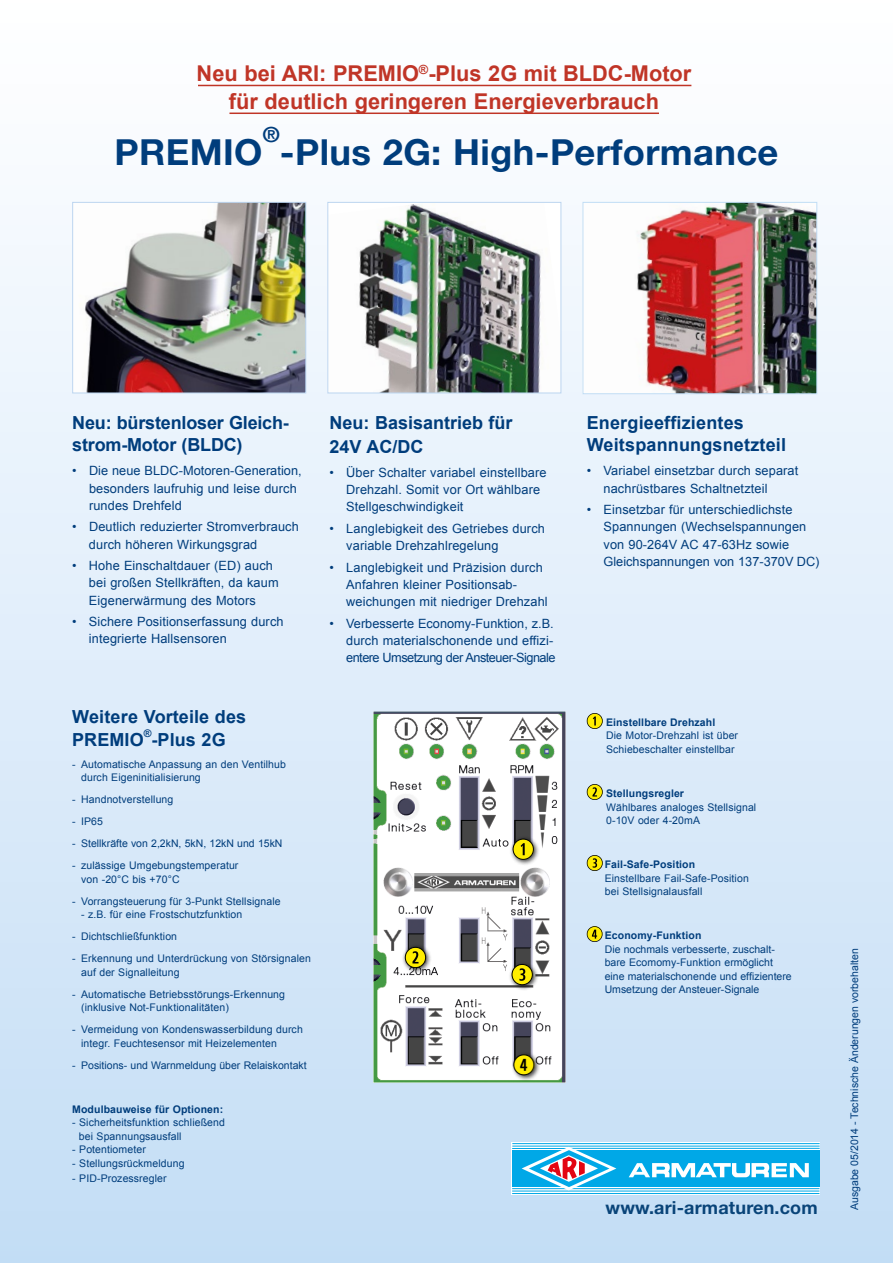
<style>
.page{position:relative;width:893px;height:1263px;background:#fff}
.page>*{position:absolute;margin:0;border:0;box-sizing:border-box;transform-origin:0 0}
.t1{font:700 36px "Helvetica Neue LT Pro";letter-spacing:.01em;color:#003d7c}
.t2{font:700 21.75px/28.2px "Arial";color:#c03527;text-align:center}
.t3{font:700 21px "Helvetica Neue LT Pro";color:#003d7c}
.t4{font:700 18px/22.5px "Arial";letter-spacing:.005em;color:#003d7c}
.t5{font:700 18px "Helvetica Neue LT Pro";letter-spacing:.01em;color:#094479}
.t6{font:12.75px/17.2px "Arial";letter-spacing:.01em;color:#003d7c}
.t7{font:10.5px/13.5px "Arial";letter-spacing:.01em;color:#003d7c}
.t8{font:700 10.5px "Arial";letter-spacing:.01em;color:#003d7c}
</style>
<div class="page">
<div style="left:0;top:0;width:893px;height:1263px;background:linear-gradient(to bottom,#fffeff,#c3def6)"></div>
<img style="left:374px;top:711px;width:191px;height:372px">
<svg style="left:512px;top:1142px;width:308px;height:53px"></svg>
<div style="left:512px;top:1150px;width:308px;height:36px;background:#00a8e7"></div>
<hr style="left:512px;top:1143px;width:308px;height:1px;background:#00a8e7">
<hr style="left:512px;top:1146px;width:308px;height:1px;background:#00a8e7">
<hr style="left:512px;top:1148px;width:56px;height:1px;background:#00a8e7">
<hr style="left:569px;top:1148px;width:251px;height:1px;background:#00a8e7">
<hr style="left:512px;top:1193px;width:307px;height:1px;background:#00a8e7">
<hr style="left:512px;top:1191px;width:307px;height:1px;background:#00a8e7">
<hr style="left:512px;top:1188px;width:55px;height:1px;background:#00a8e7">
<hr style="left:570px;top:1188px;width:249px;height:1px;background:#00a8e7">
<svg style="left:629px;top:1163px;width:180px;height:14px"></svg>
<svg style="left:522px;top:1147px;width:94px;height:43px"></svg>
<div style="left:508px;top:961px;width:31px;height:30px;background:#000;opacity:.75"></div>
<svg style="left:512px;top:964px;width:21px;height:21px"></svg>
<div style="left:509px;top:835px;width:31px;height:31px;background:#000;opacity:.75"></div>
<svg style="left:513px;top:838px;width:21px;height:22px"></svg>
<div style="left:402px;top:944px;width:30px;height:30px;background:#000;opacity:.75"></div>
<svg style="left:405px;top:947px;width:21px;height:21px"></svg>
<div style="left:511px;top:1051px;width:30px;height:30px;background:#000;opacity:.75"></div>
<img style="left:329px;top:204px;width:230px;height:187px">
<div style="left:327px;top:202px;width:234px;height:191px;border:1px solid #bcd5f0"></div>
<img style="left:74px;top:204px;width:230px;height:187px">
<div style="left:72px;top:202px;width:234px;height:191px;border:1px solid #bcd5f0"></div>
<img style="left:585px;top:204px;width:230px;height:188px">
<div style="left:583px;top:202px;width:234px;height:192px;border:1px solid #c1ddf5"></div>
<svg style="left:587px;top:713px;width:16px;height:16px"></svg>
<svg style="left:587px;top:784px;width:16px;height:16px"></svg>
<svg style="left:587px;top:855px;width:16px;height:16px"></svg>
<svg style="left:587px;top:926px;width:16px;height:16px"></svg>
<hr style="left:198px;top:85px;width:493px;height:1px;background:#c03527">
<hr style="left:229px;top:113px;width:430px;height:1px;background:#c03527">
<svg style="left:514px;top:1054px;width:21px;height:22px"></svg>
<h2 class="t2" style="left:197px;top:60px;width:496px">Neu bei ARI: PREMIO<sup>®</sup>-Plus 2G mit BLDC-Motor für deutlich geringeren Energieverbrauch</h2>
<h3 class="t3" style="left:263px;top:122px;width:18px">®</h3>
<h1 class="t1" style="left:114px;top:130px;width:149px">PREMIO</h1>
<h1 class="t1" style="left:280px;top:130px;width:500px">-Plus 2G: High-Performance</h1>
<h3 class="t4" style="left:72px;top:412px;width:218px">Neu: bürstenloser Gleich&shy;strom-Motor (BLDC)</h3>
<p class="t6" style="left:89px;top:462px;width:214px;text-indent:-17px">• Die neue BLDC-Motoren-Generation, besonders laufruhig und leise durch rundes Drehfeld</p>
<p class="t6" style="left:89px;top:518px;width:211px;text-indent:-17px">• Deutlich reduzierter Stromverbrauch durch höheren Wirkungsgrad</p>
<p class="t6" style="left:89px;top:557px;width:191px;text-indent:-17px">• Hohe Einschaltdauer (ED) auch bei großen Stellkräften, da kaum<br>Eigenerwärmung des Motors</p>
<p class="t6" style="left:89px;top:613px;width:196px;text-indent:-17px">• Sichere Positionserfassung durch integrierte Hallsensoren</p>
<h3 class="t4" style="left:72px;top:706px;width:175px">Weitere Vorteile des<br>PREMIO -Plus 2G</h3>
<p class="t8" style="left:144px;top:726px;width:9px">®</p>
<p class="t7" style="left:81px;top:757px;width:206px;text-indent:-9px">- Automatische Anpassung an den Ventilhub durch Eigeninitialisierung</p>
<p class="t7" style="left:72px;top:793px;width:103px">- Handnotverstellung</p>
<p class="t7" style="left:72px;top:815px;width:32px">- IP65</p>
<p class="t7" style="left:72px;top:837px;width:212px">- Stellkräfte von 2,2kN, 5kN, 12kN und 15kN</p>
<p class="t7" style="left:81px;top:859px;width:159px;text-indent:-9px">- zulässige Umgebungstemperatur von -20°C bis +70°C</p>
<p class="t7" style="left:72px;top:894px;width:210px">- Vorrangsteuerung für 3-Punkt Stellsignale</p>
<p class="t7" style="left:81px;top:908px;width:163px">- z.B. für eine Frostschutzfunktion</p>
<p class="t7" style="left:72px;top:930px;width:106px">- Dichtschließfunktion</p>
<p class="t7" style="left:81px;top:952px;width:231px;text-indent:-9px">- Erkennung und Unterdrückung von Störsignalen auf der Signalleitung</p>
<p class="t7" style="left:81px;top:987px;width:205px;text-indent:-9px">- Automatische Betriebsstörungs-Erkennung (inklusive Not-Funktionalitäten)</p>
<p class="t7" style="left:81px;top:1023px;width:223px;text-indent:-9px">- Vermeidung von Kondenswasserbildung durch integr. Feuchtesensor mit Heizelementen</p>
<p class="t7" style="left:72px;top:1058px;width:236px">- Positions- und Warnmeldung über Relaiskontakt</p>
<p class="t8" style="left:72px;top:1102px;width:152px">Modulbauweise für Optionen:</p>
<p class="t7" style="left:79px;top:1116px;width:148px;text-indent:-7px">- Sicherheitsfunktion schließend bei Spannungsausfall</p>
<p class="t7" style="left:72px;top:1143px;width:75px">- Potentiometer</p>
<p class="t7" style="left:72px;top:1156px;width:114px">- Stellungsrückmeldung</p>
<p class="t7" style="left:72px;top:1171px;width:96px">- PID-Prozessregler</p>
<h3 class="t4" style="left:329px;top:411px;width:185px;line-height:24px">Neu: Basisantrieb für<br>24V AC/DC</h3>
<p class="t6" style="left:346px;top:464px;width:202px;text-indent:-17px">• Über Schalter variabel einstellbare<br>Drehzahl. Somit vor Ort wählbare<br>Stellgeschwindigkeit</p>
<p class="t6" style="left:346px;top:520px;width:200px;text-indent:-17px">• Langlebigkeit des Getriebes durch variable Drehzahlregelung</p>
<p class="t6" style="left:346px;top:559px;width:203px;text-indent:-17px">• Langlebigkeit und Präzision durch<br>Anfahren kleiner Positionsab&shy;weichungen mit niedriger Drehzahl</p>
<p class="t6" style="left:346px;top:615px;width:211px;text-indent:-17px">• Verbesserte Economy-Funktion, z.B. durch materialschonende und effizi&shy;entere Umsetzung der Ansteuer-Signale</p>
<h3 class="t4" style="left:587px;top:412px;width:201px">Energieeffizientes<br>Weitspannungsnetzteil</h3>
<p class="t6" style="left:603px;top:462px;width:196px;text-indent:-17px">• Variabel einsetzbar durch separat nachrüstbares Schaltnetzteil</p>
<p class="t6" style="left:603px;top:501px;width:217px;text-indent:-17px">• Einsetzbar für unterschiedlichste Spannungen (Wechselspannungen von 90-264V AC 47-63Hz sowie Gleichspannungen von 137-370V DC)</p>
<p class="t8" style="left:606px;top:715px;width:111px">Einstellbare Drehzahl</p>
<p class="t7" style="left:606px;top:729px;width:133px">Die Motor-Drehzahl ist über<br>Schiebeschalter einstellbar</p>
<p class="t8" style="left:606px;top:786px;width:79px">Stellungsregler</p>
<p class="t7" style="left:606px;top:800px;width:152px">Wählbares analoges Stellsignal<br>0-10V oder 4-20mA</p>
<p class="t8" style="left:605px;top:857px;width:92px">Fail-Safe-Position</p>
<p class="t7" style="left:605px;top:871px;width:146px">Einstellbare Fail-Safe-Position bei Stellsignalausfall</p>
<p class="t8" style="left:605px;top:928px;width:98px">Economy-Funktion</p>
<p class="t7" style="left:605px;top:942px;width:189px">Die nochmals verbesserte, zuschalt&shy;bare Ecomomy-Funktion ermöglicht eine materialschonende und effizientere Umsetzung der Ansteuer-Signale</p>
<h3 class="t5" style="left:605px;top:1196px;width:214px">www.ari-armaturen.com</h3>
<p class="t7" style="left:848px;top:1210px;width:263px;rotate:-90deg">Ausgabe 05/2014 - Technische Änderungen vorbehalten</p>
</div>
